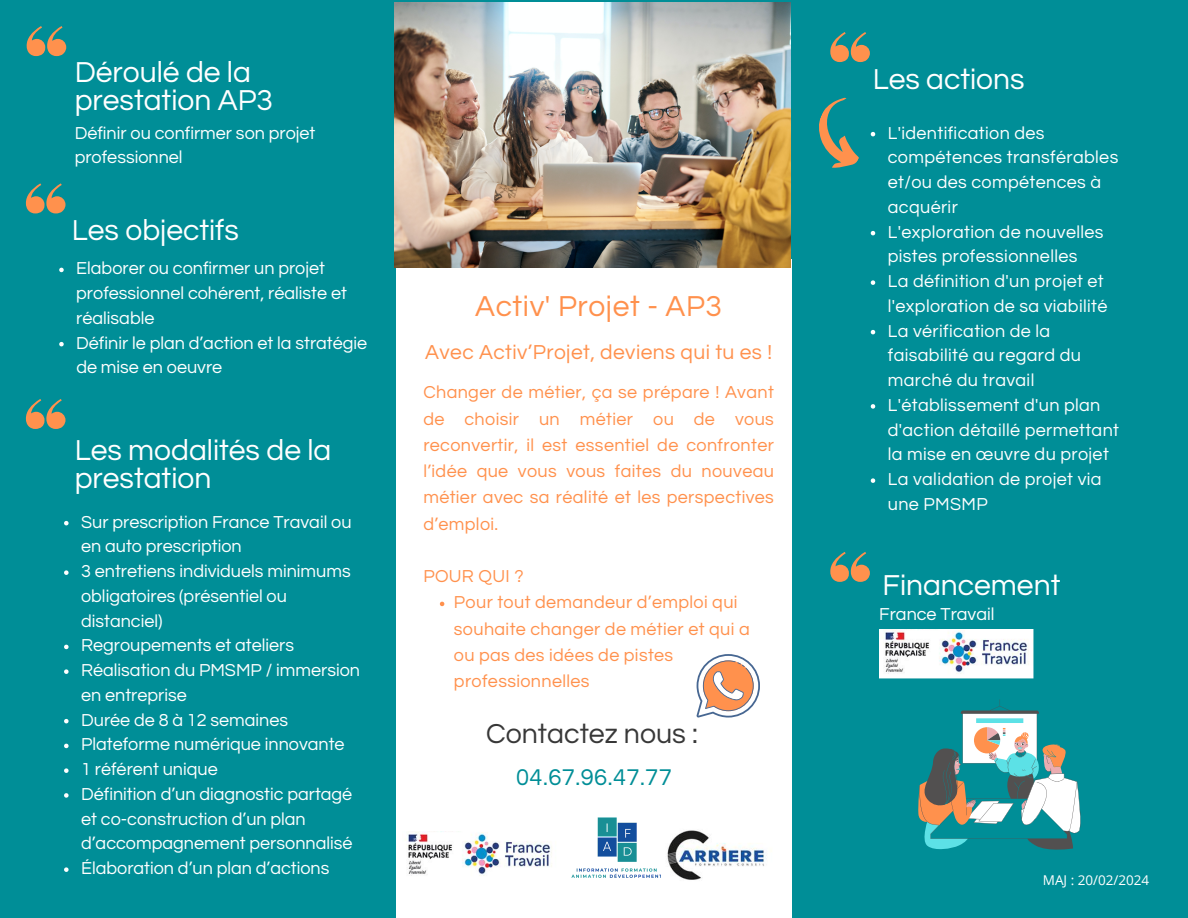
<style>
.page{position:relative;width:1188px;height:918px;background:#008e97}
.page>*{position:absolute;margin:0;border:0;box-sizing:border-box;transform-origin:0 0}
.t1{font:30px/28.2px "Questrial";color:#fff}
.t2{font:30px "Questrial";letter-spacing:.02em;color:#ff914d}
.t3{font:28.5px "Questrial";color:#383838}
.t4{font:23.7px "Questrial";letter-spacing:.02em;color:#008e97}
.t5{font:21px "Questrial";letter-spacing:.02em;color:#ff914d}
.t6{font:18px/24.8px "Questrial";color:#fff}
.t7{font:18px/24.8px "Questrial";letter-spacing:.02em;color:#fff}
.t8{font:18px/26.2px "Questrial";letter-spacing:.02em;color:#ff914d;text-align:justify}
.t9{font:13.5px "Open Sans";color:#fff}
</style>
<div class="page">
<div style="left:396px;top:259px;width:396px;height:659px;background:#fff"></div>
<img style="left:395px;top:3px;width:396px;height:264px">
<svg style="left:696px;top:654px;width:63px;height:63px"></svg>
<img style="left:571px;top:817px;width:90px;height:61px">
<svg style="left:26px;top:183px;width:39px;height:30px"></svg>
<svg style="left:26px;top:399px;width:39px;height:30px"></svg>
<svg style="left:64px;top:521px;width:5px;height:4px"></svg>
<svg style="left:64px;top:570px;width:5px;height:5px"></svg>
<svg style="left:64px;top:645px;width:5px;height:4px"></svg>
<svg style="left:64px;top:669px;width:5px;height:5px"></svg>
<svg style="left:64px;top:719px;width:5px;height:4px"></svg>
<svg style="left:64px;top:744px;width:5px;height:4px"></svg>
<svg style="left:64px;top:768px;width:5px;height:5px"></svg>
<svg style="left:64px;top:793px;width:5px;height:5px"></svg>
<svg style="left:64px;top:867px;width:5px;height:5px"></svg>
<svg style="left:59px;top:268px;width:5px;height:4px"></svg>
<svg style="left:59px;top:342px;width:5px;height:4px"></svg>
<svg style="left:27px;top:26px;width:39px;height:30px"></svg>
<svg style="left:440px;top:602px;width:4px;height:4px"></svg>
<img style="left:405px;top:832px;width:147px;height:44px">
<img style="left:667px;top:830px;width:99px;height:50px">
<svg style="left:830px;top:32px;width:40px;height:30px"></svg>
<svg style="left:830px;top:552px;width:40px;height:30px"></svg>
<svg style="left:819px;top:97px;width:57px;height:71px"></svg>
<svg style="left:871px;top:231px;width:4px;height:4px"></svg>
<svg style="left:871px;top:280px;width:4px;height:5px"></svg>
<svg style="left:871px;top:330px;width:4px;height:4px"></svg>
<svg style="left:871px;top:404px;width:4px;height:5px"></svg>
<svg style="left:871px;top:478px;width:4px;height:5px"></svg>
<img style="left:879px;top:630px;width:154px;height:48px">
<svg style="left:918px;top:699px;width:163px;height:151px"></svg>
<p class="t1" style="left:75px;top:59px;width:200px">Déroulé de la prestation AP3</p>
<p class="t6" style="left:75px;top:121px;width:242px">Définir ou confirmer son projet professionnel</p>
<p class="t1" style="left:72px;top:217px;width:169px">Les objectifs</p>
<p class="t6" style="left:76px;top:257px;width:272px">Elaborer ou confirmer un projet professionnel cohérent, réaliste et réalisable</p>
<h1 class="t6" style="left:76px;top:331px;width:292px">Définir le plan d’action et la stratégie</h1>
<h2 class="t6" style="left:76px;top:356px;width:147px">de mise en oeuvre</h2>
<p class="t1" style="left:75px;top:436px;width:258px">Les modalités de la prestation</p>
<h1 class="t6" style="left:81px;top:510px;width:272px">Sur prescription France Travail ou en auto prescription</h1>
<p class="t6" style="left:81px;top:559px;width:271px">3 entretiens individuels minimums obligatoires (présentiel ou distanciel)</p>
<p class="t6" style="left:81px;top:634px;width:214px">Regroupements et ateliers</p>
<h5 class="t6" style="left:81px;top:658px;width:280px">Réalisation du PMSMP / immersion en entreprise</h5>
<h1 class="t6" style="left:81px;top:708px;width:209px">Durée de 8 à 12 semaines</h1>
<h3 class="t6" style="left:81px;top:733px;width:265px">Plateforme numérique innovante</h3>
<h5 class="t6" style="left:81px;top:757px;width:138px">1 référent unique</h5>
<h4 class="t6" style="left:81px;top:782px;width:273px">Définition d’un diagnostic partagé et co-construction d’un plan d’accompagnement personnalisé</h4>
<p class="t6" style="left:81px;top:856px;width:250px">Élaboration d’un plan d’actions</p>
<h1 class="t2" style="left:475px;top:291px;width:248px">Activ' Projet - AP3</h1>
<p class="t5" style="left:425px;top:341px;width:348px">Avec Activ’Projet, deviens qui tu es !</p>
<p class="t8" style="left:423px;top:380px;width:352px">Changer de métier, ça se prépare ! Avant de choisir un métier ou de vous reconvertir, il est essentiel de confronter l’idée que vous vous faites du nouveau métier avec sa réalité et les perspectives d’emploi.</p>
<p class="t8" style="left:423px;top:564px;width:102px">POUR QUI ?</p>
<p class="t8" style="left:454px;top:590px;width:297px;text-align:left">Pour tout demandeur d’emploi qui souhaite changer de métier et qui a ou pas des idées de pistes professionnelles</p>
<h1 class="t3" style="left:486px;top:720px;width:213px">Contactez nous :</h1>
<h5 class="t4" style="left:516px;top:765px;width:157px">04.67.96.47.77</h5>
<p class="t1" style="left:873px;top:66px;width:153px">Les actions</p>
<p class="t7" style="left:888px;top:121px;width:232px">L'identification des compétences transférables et/ou des compétences à acquérir</p>
<p class="t7" style="left:888px;top:220px;width:217px">L'exploration de nouvelles pistes professionnelles</p>
<h1 class="t7" style="left:888px;top:269px;width:221px">La définition d'un projet et l'exploration de sa viabilité</h1>
<p class="t7" style="left:888px;top:319px;width:195px">La vérification de la faisabilité au regard du marché du travail</p>
<p class="t7" style="left:888px;top:393px;width:233px">L'établissement d'un plan d'action détaillé permettant la mise en œuvre du projet</p>
<p class="t7" style="left:888px;top:467px;width:215px">La validation de projet via une PMSMP</p>
<p class="t1" style="left:883px;top:572px;width:179px">Financement</p>
<p class="t6" style="left:879px;top:602px;width:117px">France Travail</p>
<p class="t9" style="left:1043px;top:870px;width:108px">MAJ : 20/02/2024</p>
</div>
